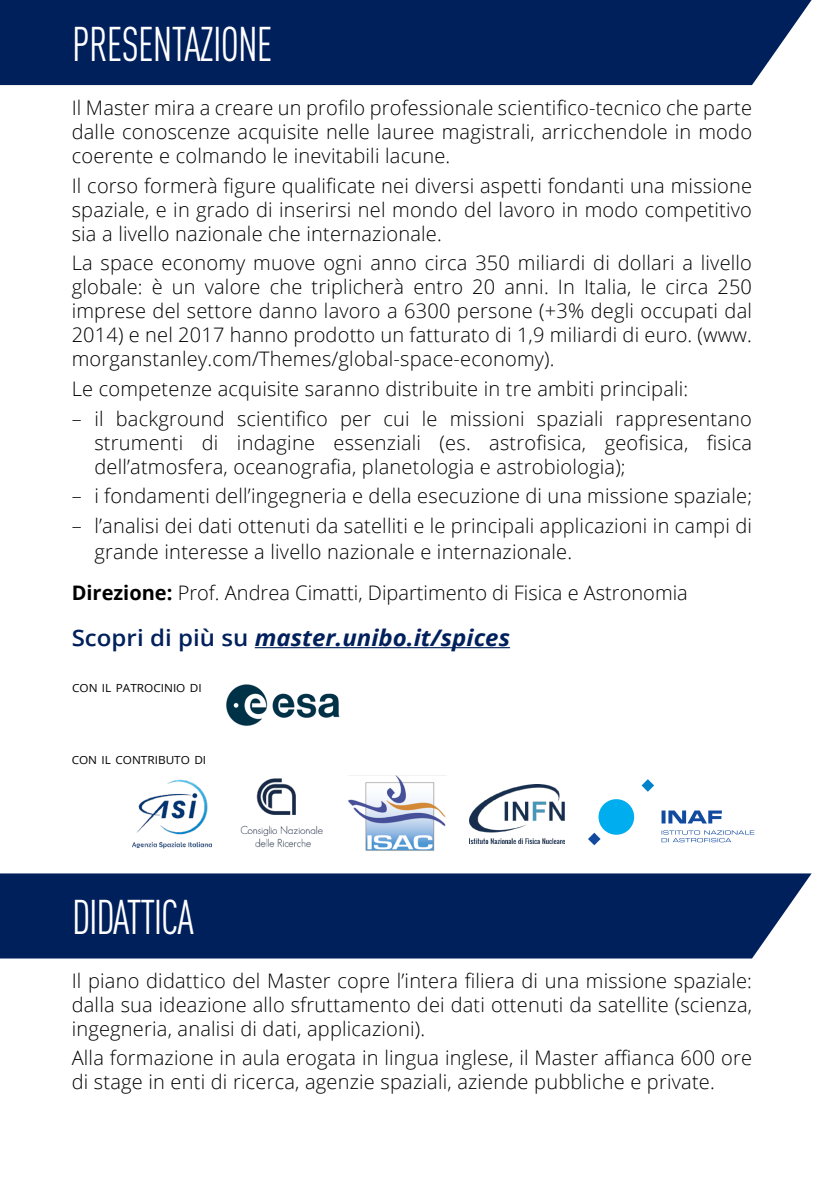
<style>
.page{position:relative;width:840px;height:1191px;background:#fff}
.page>*{position:absolute;margin:0;border:0;box-sizing:border-box;transform-origin:0 0}
.t1{font:condensed 48px "DINOT";letter-spacing:-.02em;color:#fff;scale:.9 1}
.t2{font:italic 700 22.8px "Open Sans";color:#00205c;scale:1.05 1}
.t3{font:300 20px/24px "Open Sans";letter-spacing:.01em;color:#000;text-align:justify}
.t4{font:11.2px "Open Sans";color:#000;scale:1.05 1}
.s1{font-weight:700}
.s2{font-weight:600;font-style:normal}
</style>
<div class="page">
<div style="left:0;top:873px;width:811px;height:85px;background:#00205c"></div>
<div style="left:0;top:0;width:811px;height:85px;background:#00205c"></div>
<img style="left:469px;top:784px;width:95px;height:59px">
<img style="left:349px;top:775px;width:97px;height:76px">
<img style="left:132px;top:779px;width:79px;height:69px">
<img style="left:240px;top:778px;width:83px;height:70px">
<svg style="left:641px;top:779px;width:12px;height:12px"></svg>
<svg style="left:588px;top:799px;width:47px;height:46px"></svg>
<svg style="left:661px;top:810px;width:92px;height:32px"></svg>
<hr style="left:255px;top:647px;width:254px;height:1px;background:#00205c">
<img style="left:226px;top:684px;width:114px;height:42px">
<h1 class="t1" style="left:72px;top:16px;width:224px">PRESENTAZIONE</h1>
<p class="t3" style="left:72px;top:95px;width:681px">Il Master mira a creare un profilo professionale scientifico-tecnico che parte dalle conoscenze acquisite nelle lauree magistrali, arricchendole in modo coerente e colmando le inevitabili lacune.</p>
<p class="t3" style="left:72px;top:173px;width:681px">Il corso formerà figure qualificate nei diversi aspetti fondanti una missione spaziale, e in grado di inserirsi nel mondo del lavoro in modo competitivo sia a livello nazionale che internazionale.</p>
<p class="t3" style="left:72px;top:250px;width:681px">La space economy muove ogni anno circa 350 miliardi di dollari a livello globale: è un valore che triplicherà entro 20 anni. In Italia, le circa 250 imprese del settore danno lavoro a 6300 persone (+3% degli occupati dal 2014) e nel 2017 hanno prodotto un fatturato di 1,9 miliardi di euro. (www. morganstanley.com/Themes/global-space-economy).</p>
<p class="t3" style="left:72px;top:376px;width:617px">Le competenze acquisite saranno distribuite in tre ambiti principali:</p>
<p class="t3" style="left:94px;top:406px;width:658px;text-indent:-23px">– il background scientifico per cui le missioni spaziali rappresentano strumenti di indagine essenziali (es. astrofisica, geofisica, fisica dell’atmosfera, oceanografia, planetologia e astrobiologia);</p>
<p class="t3" style="left:72px;top:483px;width:681px">– i fondamenti dell’ingegneria e della esecuzione di una missione spaziale;</p>
<p class="t3" style="left:94px;top:512px;width:658px;line-height:26px;text-indent:-23px">– l’analisi dei dati ottenuti da satelliti e le principali applicazioni in campi di grande interesse a livello nazionale e internazionale.</p>
<p class="t3" style="left:72px;top:580px;width:617px"><span class="s1">Direzione:</span> Prof. Andrea Cimatti, Dipartimento di Fisica e Astronomia</p>
<p class="t2" style="left:72px;top:621px;width:419px"><span class="s2">Scopri di più su</span> master.unibo.it/spices</p>
<p class="t4" style="left:72px;top:680px;width:125px">CON IL PATROCINIO DI</p>
<p class="t4" style="left:72px;top:752px;width:130px">CON IL CONTRIBUTO DI</p>
<h1 class="t1" style="left:72px;top:889px;width:137px">DIDATTICA</h1>
<p class="t3" style="left:72px;top:968px;width:681px">Il piano didattico del Master copre l’intera filiera di una missione spaziale: dalla sua ideazione allo sfruttamento dei dati ottenuti da satellite (scienza, ingegneria, analisi di dati, applicazioni).</p>
<p class="t3" style="left:72px;top:1045px;width:681px">Alla formazione in aula erogata in lingua inglese, il Master affianca 600 ore di stage in enti di ricerca, agenzie spaziali, aziende pubbliche e private.</p>
</div>
